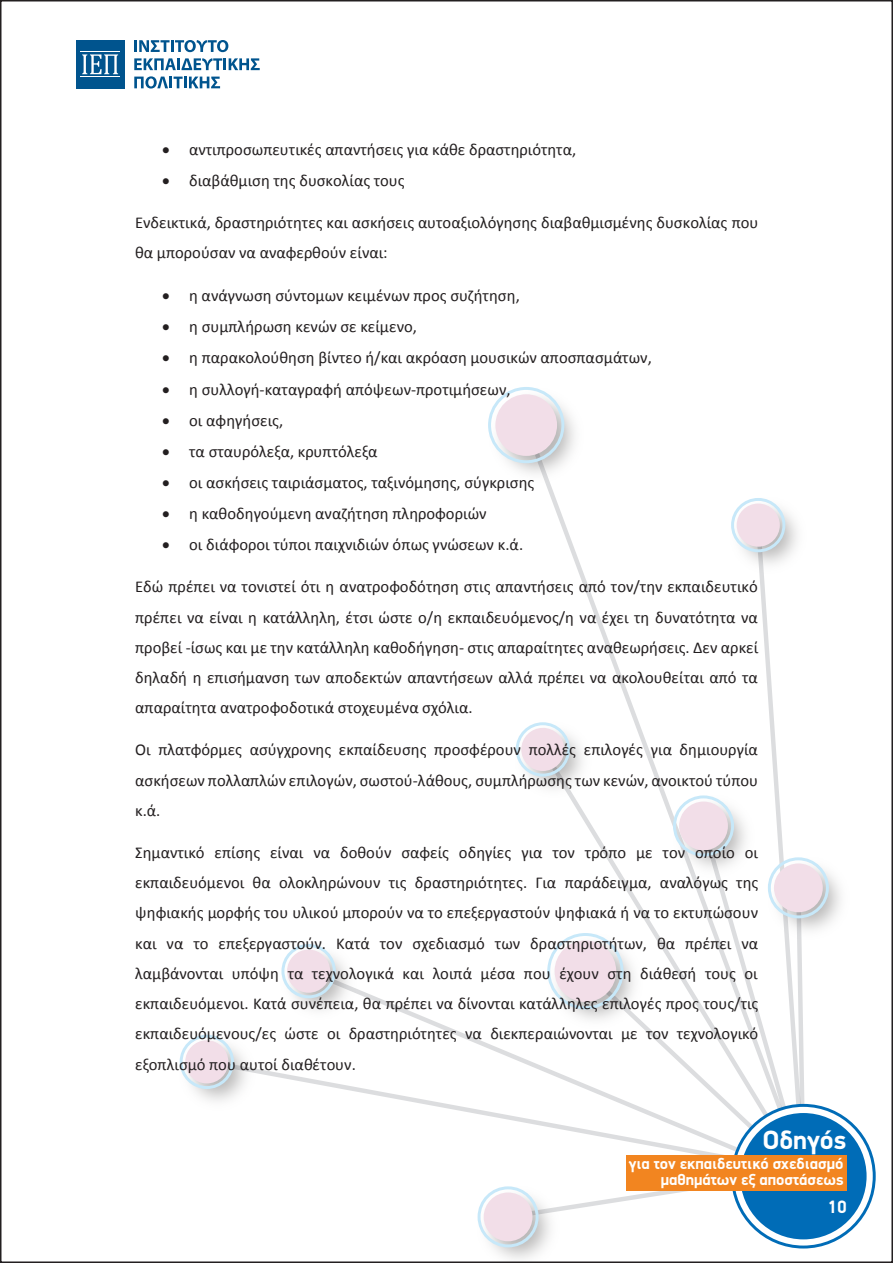
<style>
.page{position:relative;width:893px;height:1263px;background:#fff}
.page>*{position:absolute;margin:0;border:0;box-sizing:border-box;transform-origin:0 0}
.t1{font:700 26.55px "PF Din Display";color:#fff}
.t2{font:700 18px "PF Din Display";color:#fff}
.t3{font:16.5px/30.2px "Calibri";color:#231f20;text-align:justify}
.t4{font:700 15.9px/16.2px "PF Din Display";color:#fff;text-align:right}
</style>
<div class="page">
<svg style="left:308px;top:991px;width:200px;height:129px"></svg>
<svg style="left:508px;top:525px;width:298px;height:694px"></svg>
<svg style="left:733px;top:1105px;width:141px;height:142px"></svg>
<div style="left:740px;top:1113px;width:127px;height:126px;background:#006cb7;border-radius:50%"></div>
<img style="left:488px;top:387px;width:87px;height:102px">
<div style="left:495px;top:394px;width:62px;height:62px;background:#f2dee8;border-radius:50%"></div>
<img style="left:725px;top:498px;width:81px;height:81px">
<div style="left:737px;top:503px;width:43px;height:44px;background:#f2dee8;border-radius:50%"></div>
<img style="left:762px;top:852px;width:79px;height:93px">
<div style="left:774px;top:863px;width:49px;height:49px;background:#f2dee8;border-radius:50%"></div>
<img style="left:667px;top:790px;width:94px;height:93px">
<div style="left:679px;top:801px;width:49px;height:49px;background:#f2dee8;border-radius:50%"></div>
<img style="left:543px;top:928px;width:106px;height:107px">
<div style="left:555px;top:940px;width:61px;height:62px;background:#f2dee8;border-radius:50%"></div>
<img style="left:285px;top:944px;width:78px;height:81px">
<div style="left:287px;top:949px;width:43px;height:44px;background:#f2dee8;border-radius:50%"></div>
<img style="left:179px;top:1034px;width:82px;height:67px">
<div style="left:185px;top:1040px;width:43px;height:43px;background:#f2dee8;border-radius:50%"></div>
<img style="left:477px;top:1181px;width:88px;height:78px">
<div style="left:484px;top:1192px;width:48px;height:49px;background:#f2dee8;border-radius:50%"></div>
<img style="left:509px;top:716px;width:88px;height:88px">
<div style="left:521px;top:728px;width:43px;height:43px;background:#f2dee8;border-radius:50%"></div>
<div style="left:488px;top:387px;width:76px;height:76px;border:3px solid #c7e8f9;border-radius:50%"></div>
<div style="left:731px;top:498px;width:54px;height:54px;border:3px solid #c7e8f9;border-radius:50%"></div>
<div style="left:768px;top:857px;width:61px;height:61px;border:3px solid #c7e8f9;border-radius:50%"></div>
<div style="left:673px;top:795px;width:61px;height:61px;border:3px solid #c7e8f9;border-radius:50%"></div>
<div style="left:547px;top:933px;width:77px;height:76px;border:3px solid #c7e8f9;border-radius:50%"></div>
<div style="left:516px;top:722px;width:54px;height:55px;border:3px solid #c7e8f9;border-radius:50%"></div>
<div style="left:281px;top:944px;width:55px;height:54px;border:3px solid #c7e8f9;border-radius:50%"></div>
<div style="left:180px;top:1035px;width:54px;height:54px;border:3px solid #c7e8f9;border-radius:50%"></div>
<div style="left:478px;top:1186px;width:61px;height:61px;border:3px solid #c7e8f9;border-radius:50%"></div>
<div style="left:626px;top:1155px;width:220px;height:36px;background:#f28520"></div>
<div style="left:76px;top:40px;width:48px;height:48px;background:#00548e"></div>
<svg style="left:82px;top:54px;width:36px;height:20px"></svg>
<hr style="left:81px;top:51px;width:39px;height:1px;background:#fff">
<hr style="left:81px;top:76px;width:39px;height:1px;background:#fff">
<svg style="left:134px;top:40px;width:94px;height:12px"></svg>
<svg style="left:134px;top:58px;width:126px;height:12px"></svg>
<svg style="left:134px;top:76px;width:86px;height:13px"></svg>
<p class="t3" style="left:162px;top:134px;width:416px">• αντιπροσωπευτικές απαντήσεις για κάθε δραστηριότητα,</p>
<p class="t3" style="left:162px;top:165px;width:244px">• διαβάθμιση της δυσκολίας τους</p>
<p class="t3" style="left:135px;top:207px;width:625px">Ενδεικτικά, δραστηριότητες και ασκήσεις αυτοαξιολόγησης διαβαθμισμένης δυσκολίας που θα μπορούσαν να αναφερθούν είναι:</p>
<p class="t3" style="left:162px;top:280px;width:359px">• η ανάγνωση σύντομων κειμένων προς συζήτηση,</p>
<p class="t3" style="left:162px;top:311px;width:256px">• η συμπλήρωση κενών σε κείμενο,</p>
<p class="t3" style="left:162px;top:342px;width:491px">• η παρακολούθηση βίντεο ή/και ακρόαση μουσικών αποσπασμάτων,</p>
<p class="t3" style="left:162px;top:374px;width:350px">• η συλλογή-καταγραφή απόψεων-προτιμήσεων,</p>
<p class="t3" style="left:162px;top:405px;width:123px">• οι αφηγήσεις,</p>
<p class="t3" style="left:162px;top:436px;width:217px">• τα σταυρόλεξα, κρυπτόλεξα</p>
<p class="t3" style="left:162px;top:467px;width:374px">• οι ασκήσεις ταιριάσματος, ταξινόμησης, σύγκρισης</p>
<p class="t3" style="left:162px;top:498px;width:326px">• η καθοδηγούμενη αναζήτηση πληροφοριών</p>
<p class="t3" style="left:162px;top:529px;width:363px">• οι διάφοροι τύποι παιχνιδιών όπως γνώσεων κ.ά.</p>
<p class="t3" style="left:135px;top:571px;width:625px">Εδώ πρέπει να τονιστεί ότι η ανατροφοδότηση στις απαντήσεις από τον/την εκπαιδευτικό πρέπει να είναι η κατάλληλη, έτσι ώστε ο/η εκπαιδευόμενος/η να έχει τη δυνατότητα να προβεί -ίσως και με την κατάλληλη καθοδήγηση- στις απαραίτητες αναθεωρήσεις. Δεν αρκεί δηλαδή η επισήμανση των αποδεκτών απαντήσεων αλλά πρέπει να ακολουθείται από τα απαραίτητα ανατροφοδοτικά στοχευμένα σχόλια.</p>
<p class="t3" style="left:135px;top:734px;width:625px">Οι πλατφόρμες ασύγχρονης εκπαίδευσης προσφέρουν πολλές επιλογές για δημιουργία ασκήσεων πολλαπλών επιλογών, σωστού-λάθους, συμπλήρωσης των κενών, ανοικτού τύπου κ.ά.</p>
<p class="t3" style="left:135px;top:837px;width:625px">Σημαντικό επίσης είναι να δοθούν σαφείς οδηγίες για τον τρόπο με τον οποίο οι εκπαιδευόμενοι θα ολοκληρώνουν τις δραστηριότητες. Για παράδειγμα, αναλόγως της ψηφιακής μορφής του υλικού μπορούν να το επεξεργαστούν ψηφιακά ή να το εκτυπώσουν και να το επεξεργαστούν. Κατά τον σχεδιασμό των δραστηριοτήτων, θα πρέπει να λαμβάνονται υπόψη τα τεχνολογικά και λοιπά μέσα που έχουν στη διάθεσή τους οι εκπαιδευόμενοι. Κατά συνέπεια, θα πρέπει να δίνονται κατάλληλες επιλογές προς τους/τις εκπαιδευόμενους/ες ώστε οι δραστηριότητες να διεκπεραιώνονται με τον τεχνολογικό εξοπλισμό που αυτοί διαθέτουν.</p>
<h1 class="t1" style="left:762px;top:1124px;width:85px">Οδηγός</h1>
<p class="t4" style="left:629px;top:1155px;width:216px">για τον εκπαιδευτικό σχεδιασµό µαθηµάτων εξ αποστάσεως</p>
<p class="t2" style="left:827px;top:1196px;width:21px">10</p>
</div>
